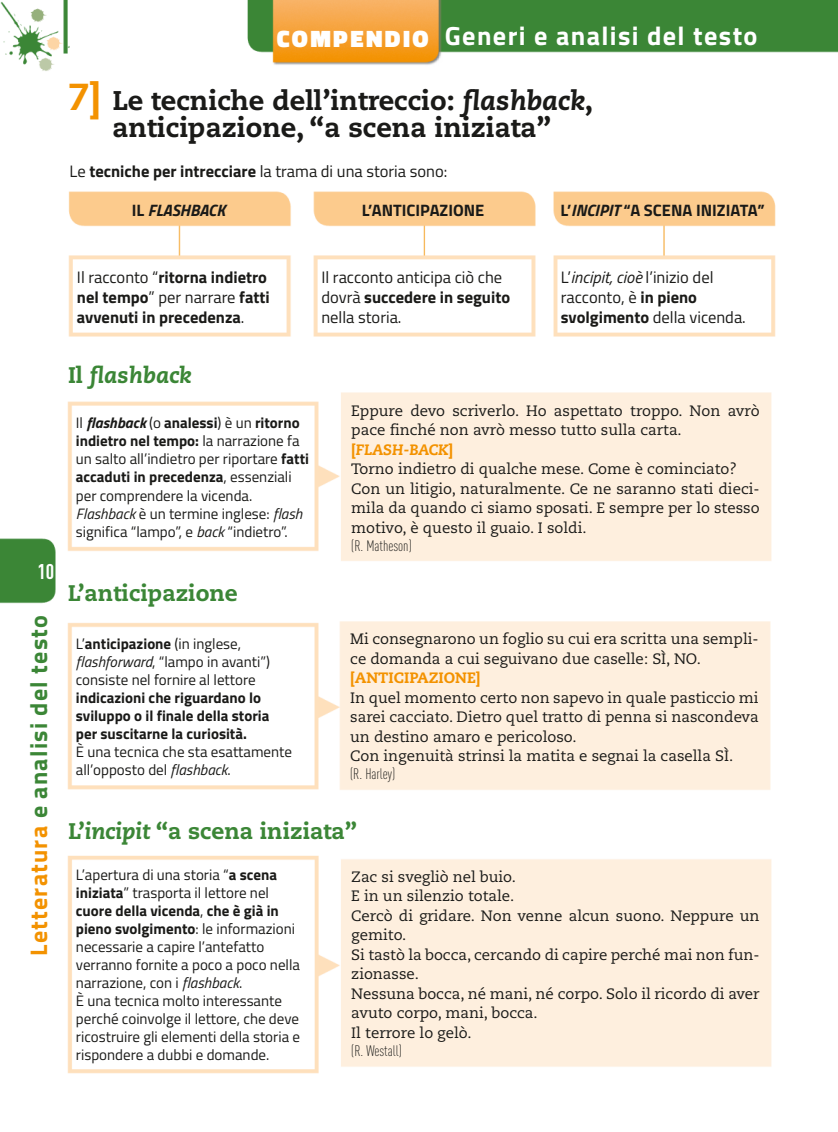
<style>
.page{position:relative;width:838px;height:1132px;background:#fff}
.page>*{position:absolute;margin:0;border:0;box-sizing:border-box;transform-origin:0 0}
.t1{font:800 27px/27px "Caecilia LT Pro 85";color:#1a1a18;text-align:center}
.t2{font:700 26.25px "Titillium";letter-spacing:.05em;color:#fff}
.t3{font:700 24px "Titillium";letter-spacing:.05em;color:#3b8636}
.t4{font:800 22.5px "Caecilia LT Pro 85";color:#3b8636}
.t5{font:italic 800 22.5px "Caecilia LT Pro 86";color:#3b8636}
.t6{font:700 condensed 21px "DIN Pro";color:#fff}
.t7{font:16.5px/20.2px "Titillium";color:#1a1a18}
.t8{font:700 16.5px/20.2px "Titillium";color:#1a1a18}
.t9{font:italic 700 16.5px "Titillium";color:#1a1a18}
.t10{font:15px/19.5px "Caecilia LT Pro 55 Roman";color:#1a1a18}
.t11{font:15px/18px "Titillium";color:#1a1a18}
.t12{font:700 15px/18px "Titillium";color:#1a1a18}
.t13{font:300 condensed 15px "DIN Pro";color:#1a1a18}
.t14{font:800 15px "Caecilia LT Pro 85";color:#f39200}
.t15{font:italic 800 15px "Caecilia LT Pro 86";color:#f39200}
.s1{font-size:37.5px;color:#f39200}
.s2{font-family:"Caecilia LT Pro 86";font-style:italic}
.s3{font-weight:700}
.s4{font-style:normal}
.s5{font-style:italic}
.s6{color:#f39200}
.s7{font-weight:400}
.s8{font-family:"Caecilia LT Pro 85";font-style:normal}
.s9{font-weight:700;font-style:italic}
</style>
<div class="page">
<img style="left:0;top:0;width:838px;height:1074px">
<h2 class="t2" style="left:277px;top:27px;width:482px"><sub>COMPENDIO</sub> Generi e analisi del testo</h2>
<h1 class="t1" style="left:68px;top:89px;width:527px"><span class="s1">7]</span> Le tecniche dell’intreccio: <span class="s2">flashback</span>, anticipazione, “a scena iniziata”</h1>
<p class="t7" style="left:70px;top:163px;width:379px">Le <span class="s3">tecniche per intrecciare</span> la trama di una storia sono:</p>
<p class="t9" style="left:132px;top:204px;width:95px"><span class="s4">IL</span> FLASHBACK</p>
<p class="t8" style="left:362px;top:202px;width:124px">L’ANTICIPAZIONE</p>
<p class="t8" style="left:560px;top:202px;width:205px">L’<span class="s5">INCIPIT</span> “A SCENA INIZIATA”</p>
<h3 class="t6" style="left:37px;top:559px;width:18px">10</h3>
<h3 class="t3" style="left:31px;top:955px;width:342px;rotate:-90deg"><span class="s6">Letteratura</span> e analisi del testo</h3>
<p class="t8" style="left:77px;top:269px;width:194px"><span class="s7">Il racconto “</span>ritorna indietro nel tempo<span class="s7">” per narrare</span> fatti avvenuti in precedenza<span class="s7">.</span></p>
<p class="t7" style="left:321px;top:269px;width:190px">Il racconto anticipa ciò che dovrà <span class="s3">succedere in seguito </span>nella storia.</p>
<p class="t7" style="left:561px;top:269px;width:186px">L’<span class="s5">incipit, cioè</span> l’inizio del racconto, è <span class="s3">in pieno svolgimento</span> della vicenda.</p>
<h3 class="t5" style="left:68px;top:361px;width:125px"><span class="s8">Il</span> flashback</h3>
<p class="t11" style="left:76px;top:416px;width:235px">Il <span class="s9">flashback</span> (o <span class="s3">analessi</span>) è un <span class="s3">ritorno indietro nel tempo:</span> la narrazione fa un salto all’indietro per riportare <span class="s3">fatti accaduti in precedenza</span>, essenziali per comprendere la vicenda.<br><span class="s5">Flashback</span> è un termine inglese: <span class="s5">flash </span>significa “lampo”, e <span class="s5">back</span> “indietro”.</p>
<h3 class="t4" style="left:68px;top:584px;width:171px">L’anticipazione</h3>
<p class="t11" style="left:76px;top:636px;width:196px">L’<span class="s3">anticipazione</span> (in inglese, <span class="s5">flashforward</span>, “lampo in avanti”) consiste nel fornire al lettore</p>
<p class="t12" style="left:76px;top:690px;width:195px">indicazioni che riguardano lo sviluppo o il finale della storia per suscitarne la curiosità.</p>
<p class="t11" style="left:76px;top:744px;width:218px">È una tecnica che sta esattamente all’opposto del <span class="s5">flashback</span>.</p>
<p class="t10" style="left:351px;top:402px;width:410px">Eppure devo scriverlo. Ho aspettato troppo. Non avrò pace finché non avrò messo tutto sulla carta.</p>
<p class="t15" style="left:351px;top:440px;width:103px"><span class="s8">[</span>FLASH-BACK<span class="s8">]</span></p>
<p class="t10" style="left:351px;top:460px;width:410px">Torno indietro di qualche mese. Come è cominciato?<br>Con un litigio, naturalmente. Ce ne saranno stati dieci&shy;mila da quando ci siamo sposati. E sempre per lo stesso motivo, è questo il guaio. I soldi.</p>
<p class="t13" style="left:351px;top:540px;width:62px">(R. Matheson)</p>
<p class="t10" style="left:350px;top:630px;width:410px">Mi consegnarono un foglio su cui era scritta una sempli&shy;ce domanda a cui seguivano due caselle: SÌ, NO.</p>
<p class="t14" style="left:350px;top:671px;width:132px">[ANTICIPAZIONE]</p>
<p class="t10" style="left:350px;top:689px;width:410px">In quel momento certo non sapevo in quale pasticcio mi sarei cacciato. Dietro quel tratto di penna si nascondeva un destino amaro e pericoloso.<br>Con ingenuità strinsi la matita e segnai la casella SÌ.</p>
<p class="t13" style="left:350px;top:768px;width:47px">(R. Harley)</p>
<h3 class="t4" style="left:68px;top:821px;width:290px">L’<span class="s2">incipit</span> “a scena iniziata”</h3>
<p class="t10" style="left:351px;top:867px;width:410px">Zac si svegliò nel buio.<br>E in un silenzio totale.<br>Cercò di gridare. Non venne alcun suono. Neppure un gemito.<br>Si tastò la bocca, cercando di capire perché mai non fun&shy;zionasse.<br>Nessuna bocca, né mani, né corpo. Solo il ricordo di aver avuto corpo, mani, bocca.<br>Il terrore lo gelò.</p>
<p class="t13" style="left:351px;top:1044px;width:52px">(R. Westall)</p>
<p class="t11" style="left:76px;top:867px;width:226px">L’apertura di una storia “<span class="s3">a scena iniziata</span>” trasporta il lettore nel <span class="s3">cuore della vicenda</span>, <span class="s3">che è già in pieno svolgimento</span>: le informazioni necessarie a capire l’antefatto verranno fornite a poco a poco nella narrazione, con i <span class="s5">flashback</span>.<br>È una tecnica molto interessante perché coinvolge il lettore, che deve ricostruire gli elementi della storia e rispondere a dubbi e domande.</p>
</div>
